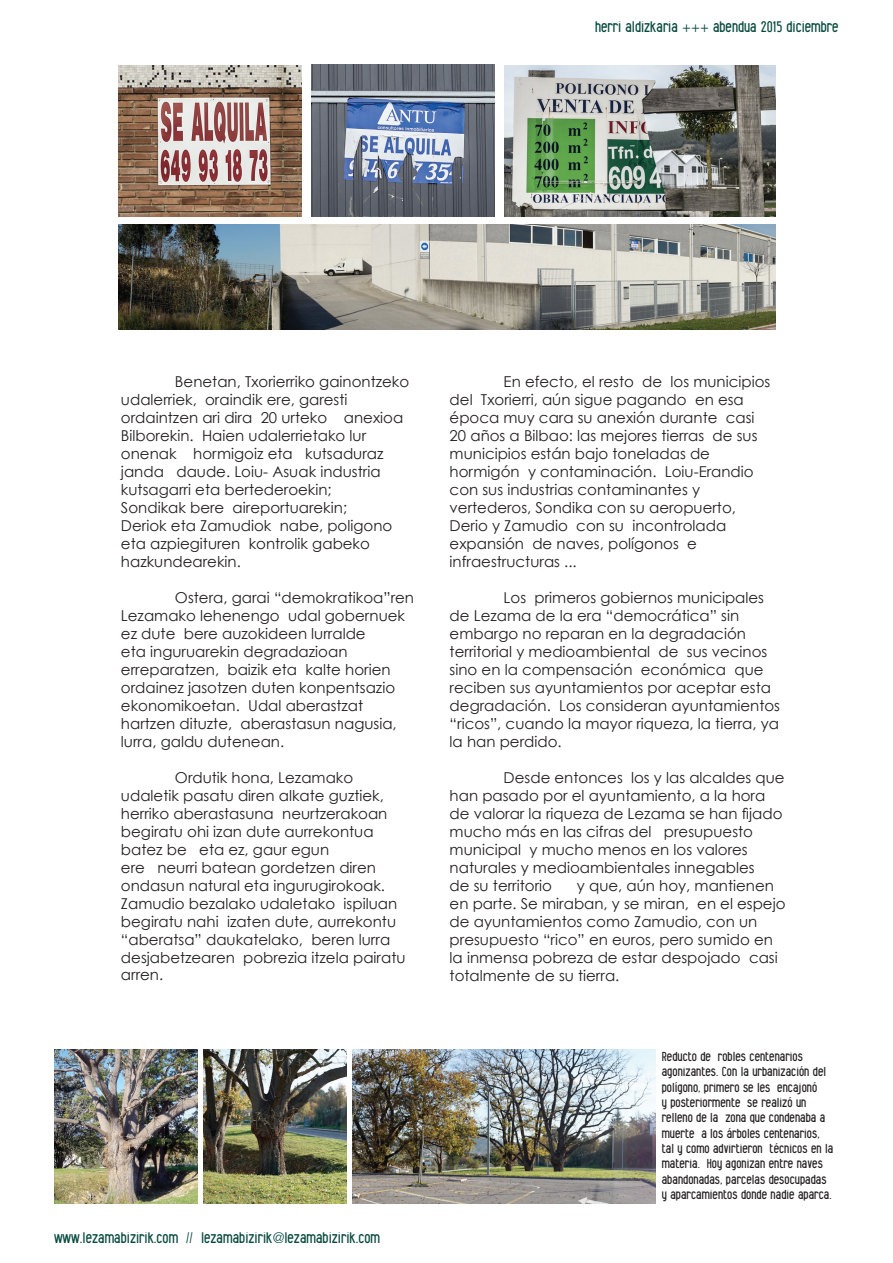
<style>
.page{position:relative;width:893px;height:1263px;background:#fff}
.page>*{position:absolute;margin:0;border:0;box-sizing:border-box;transform-origin:0 0}
.t1{font:15px/18px "Century Gothic";color:#231f20}
.t2{font:condensed 15px "Alfphabet";color:#07493e}
.t3{font:condensed 12.75px/15.3px "Alfphabet";color:#231f20}
</style>
<div class="page">
<img style="left:118px;top:65px;width:184px;height:152px">
<img style="left:312px;top:65px;width:183px;height:151px">
<img style="left:504px;top:65px;width:271px;height:152px">
<img style="left:54px;top:1050px;width:143px;height:154px">
<img style="left:118px;top:224px;width:657px;height:106px">
<img style="left:203px;top:1050px;width:144px;height:154px">
<img style="left:352px;top:1050px;width:304px;height:154px">
<p class="t2" style="left:595px;top:18px;width:245px">herri aldizkaria +++ abendua 2015 diciembre</p>
<p class="t1" style="left:121px;top:372px;width:290px;text-indent:54px">Benetan, Txorierriko gainontzeko udalerriek, oraindik ere, garesti ordaintzen ari dira 20 urteko anexioa Bilborekin. Haien udalerrietako lur onenak hormigoiz eta kutsaduraz janda daude. Loiu- Asuak industria kutsagarri eta bertederoekin;<br>Sondikak bere aireportuarekin;<br>Deriok eta Zamudiok nabe, poligono eta azpiegituren kontrolik gabeko hazkundearekin.</p>
<p class="t1" style="left:121px;top:588px;width:295px;text-indent:54px">Ostera, garai “demokratikoa”ren Lezamako lehenengo udal gobernuek ez dute bere auzokideen lurralde<br>eta inguruarekin degradazioan erreparatzen, baizik eta kalte horien ordainez jasotzen duten konpentsazio ekonomikoetan. Udal aberastzat hartzen dituzte, aberastasun nagusia, lurra, galdu dutenean.</p>
<p class="t1" style="left:121px;top:768px;width:286px;text-indent:54px">Ordutik hona, Lezamako udaletik pasatu diren alkate guztiek, herriko aberastasuna neurtzerakoan begiratu ohi izan dute aurrekontua batez be eta ez, gaur egun<br>ere neurri batean gordetzen diren ondasun natural eta ingurugirokoak.<br>Zamudio bezalako udaletako ispiluan begiratu nahi izaten dute, aurrekontu “aberatsa” daukatelako, beren lurra desjabetzearen pobrezia itzela pairatu arren.</p>
<p class="t2" style="left:54px;top:1229px;width:328px">www.lezamabizirik.com // lezamabizirik@lezamabizirik.com</p>
<p class="t1" style="left:450px;top:372px;width:322px;text-indent:54px">En efecto, el resto de los municipios del Txorierri, aún sigue pagando en esa época muy cara su anexión durante casi 20 años a Bilbao: las mejores tierras de sus municipios están bajo toneladas de hormigón y contaminación. Loiu-Erandio con sus industrias contaminantes y vertederos, Sondika con su aeropuerto, Derio y Zamudio con su incontrolada expansión de naves, polígonos e infraestructuras ...</p>
<p class="t1" style="left:450px;top:588px;width:332px;text-indent:54px">Los primeros gobiernos municipales de Lezama de la era “democrática” sin embargo no reparan en la degradación territorial y medioambiental de sus vecinos sino en la compensación económica que reciben sus ayuntamientos por aceptar esta degradación. Los consideran ayuntamientos “ricos”, cuando la mayor riqueza, la tierra, ya la han perdido.</p>
<p class="t1" style="left:450px;top:768px;width:336px;text-indent:54px">Desde entonces los y las alcaldes que han pasado por el ayuntamiento, a la hora de valorar la riqueza de Lezama se han fijado mucho más en las cifras del presupuesto municipal y mucho menos en los valores naturales y medioambientales innegables<br>de su territorio</p>
<p class="t1" style="left:450px;top:876px;width:337px;text-indent:127px">y que, aún hoy, mantienen en parte. Se miraban, y se miran, en el espejo de ayuntamientos como Zamudio, con un presupuesto “rico” en euros, pero sumido en la inmensa pobreza de estar despojado casi totalmente de su tierra.</p>
<p class="t3" style="left:662px;top:1049px;width:173px">Reducto de robles centenarios agonizantes. Con la urbanización del polígono, primero se les encajonó<br>y posteriormente se realizó un relleno de la zona que condenaba a muerte a los árboles centenarios, tal y como advirtieron técnicos en la materia. Hoy agonizan entre naves abandonadas, parcelas desocupadas y aparcamientos donde nadie aparca.</p>
</div>
